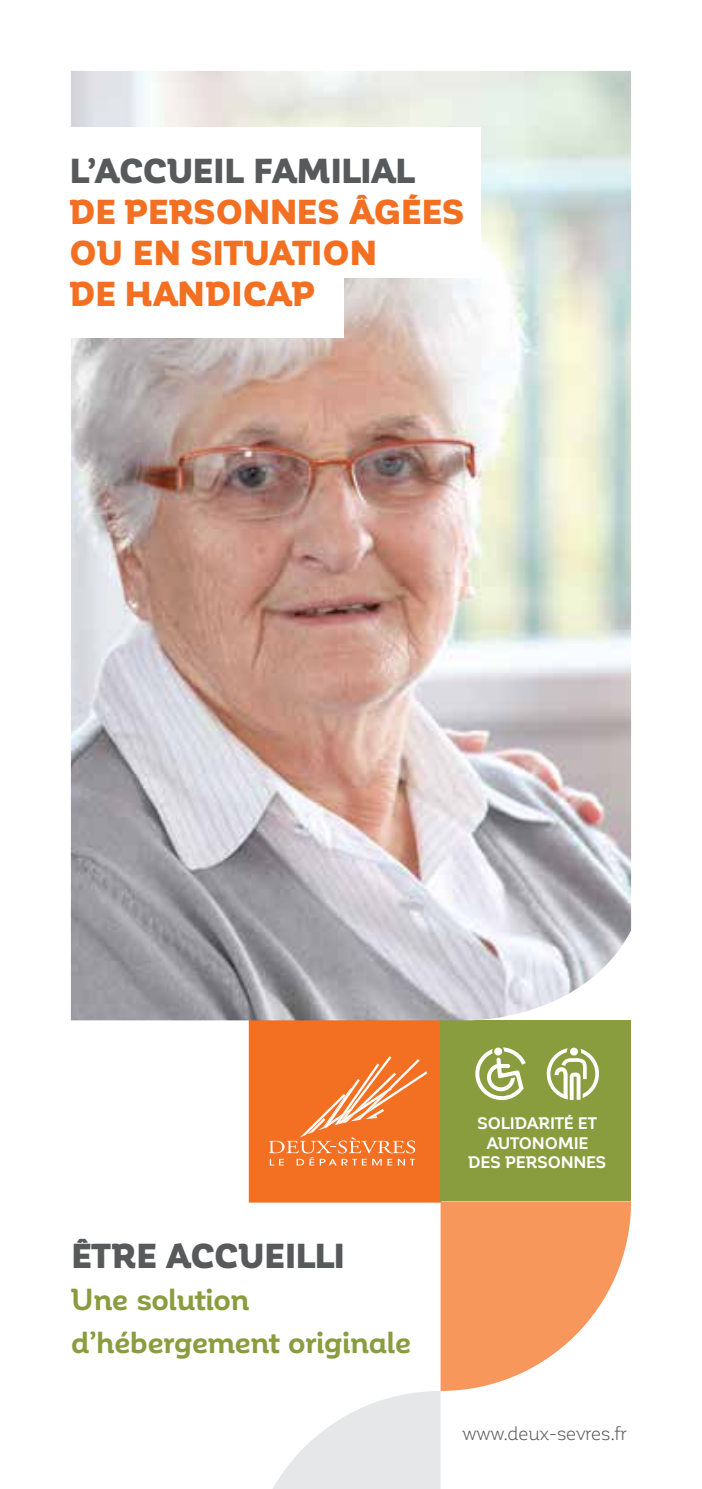
<style>
.page{position:relative;width:702px;height:1489px;background:#fff}
.page>*{position:absolute;margin:0;border:0;box-sizing:border-box;transform-origin:0 0}
.t1{font:900 34.25px/41px "Corporative";letter-spacing:-.01em;color:#f36f21}
.t2{font:900 34.25px "Corporative";letter-spacing:-.03em;color:#58595b}
.t3{font:700 30px/42.5px "Corporative Alt";letter-spacing:-.02em;color:#899d3f}
.t4{font:19.25px "Corporative";letter-spacing:-.02em;color:#58595b}
.t5{font:700 16.5px/19.8px "Corporative";letter-spacing:-.01em;color:#fff;text-align:center}
</style>
<div class="page">
<div style="left:249px;top:1019px;width:193px;height:183px;background:#f36f21;border:2px solid #f36f21"></div>
<svg style="left:268px;top:1056px;width:159px;height:109px"></svg>
<div style="left:440px;top:1020px;width:191px;height:181px;background:#899d3f"></div>
<svg style="left:248px;top:1201px;width:383px;height:287px"></svg>
<img style="left:71px;top:71px;width:560px;height:949px">
<div style="left:41px;top:237px;width:302px;height:101px;background:#fff"></div>
<div style="left:41px;top:128px;width:439px;height:70px;background:#fff"></div>
<div style="left:41px;top:183px;width:439px;height:95px;background:#fff"></div>
<svg style="left:475px;top:1047px;width:50px;height:53px"></svg>
<svg style="left:546px;top:1048px;width:53px;height:51px"></svg>
<p class="t2" style="left:69px;top:151px;width:347px">L’ACCUEIL FAMILIAL</p>
<p class="t1" style="left:69px;top:191px;width:396px">DE PERSONNES ÂGÉES<br>OU EN SITUATION<br>DE HANDICAP</p>
<p class="t2" style="left:71px;top:1236px;width:275px">ÊTRE ACCUEILLI</p>
<p class="t3" style="left:71px;top:1278px;width:342px">Une solution d’hébergement originale</p>
<p class="t5" style="left:468px;top:1113px;width:140px">SOLIDARITÉ ET<br>AUTONOMIE<br>DES PERSONNES</p>
<p class="t4" style="left:462px;top:1422px;width:166px">www.deux-sevres.fr</p>
</div>
